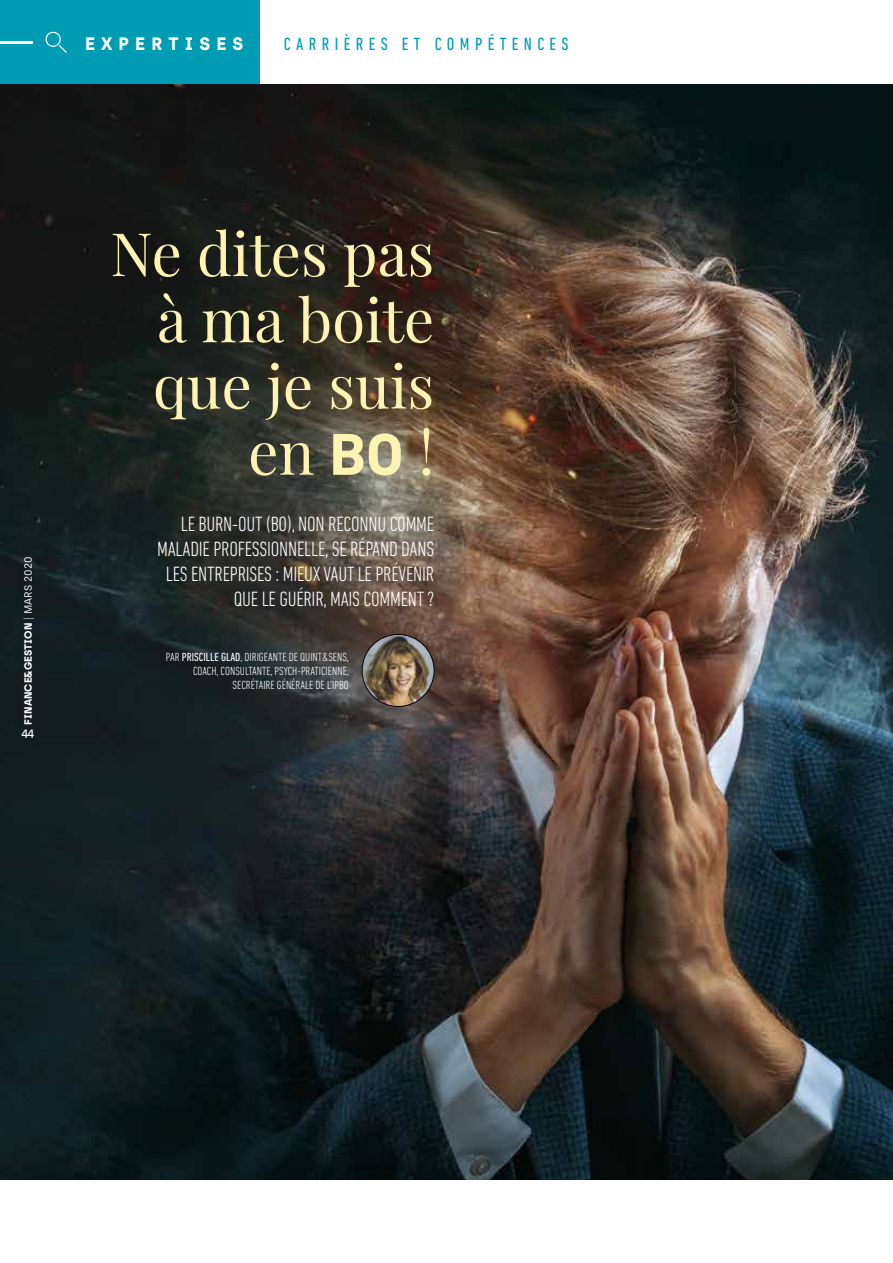
<style>
.page{position:relative;width:893px;height:1263px;background:#fff}
.page>*{position:absolute;margin:0;border:0;box-sizing:border-box;transform-origin:0 0}
.t1{font:60px/66.2px "Playfair Display";color:#fdf3b3;text-align:right}
.t2{font:300 condensed 21px/25.2px "DIN Next LT Pro";letter-spacing:-.01em;color:#fff;text-align:right}
.t3{font:condensed 18px "DIN Next LT Pro";letter-spacing:.3em;color:#009cb4}
.t4{font:700 18px "Archia";letter-spacing:.34em;color:#fff}
.t5{font:300 condensed 12px/14.4px "DIN Next LT Pro";color:#fff;text-align:right}
.t6{font:500 12px "Archia";color:#fff}
.t7{font:700 10.5px "Archia";color:#fff}
.s1{font-weight:100}
.s2{font-weight:400}
.s3{font-family:"DIN Next LT Pro";font-weight:700}
</style>
<div class="page">
<img style="left:0;top:84px;width:893px;height:1095px">
<img style="left:362px;top:634px;width:72px;height:72px;border-radius:36px">
<div style="left:362px;top:634px;width:72px;height:73px;border:1px solid #000;border-radius:50%"></div>
<div style="left:0;top:0;width:259px;height:84px;background:#009cb4"></div>
<hr style="left:0;top:41px;width:32px;height:2px;background:#fff">
<svg style="left:45px;top:31px;width:22px;height:22px"></svg>
<p class="t4" style="left:85px;top:32px;width:160px">EXPERTISES</p>
<p class="t3" style="left:284px;top:34px;width:286px">CARRIÈRES ET COMPÉTENCES</p>
<p class="t7" style="left:22px;top:724px;width:169px;rotate:-90deg">FINANCE&amp;GESTION <span class="s1">|</span> <span class="s2">MARS 2020</span></p>
<p class="t6" style="left:21px;top:727px;width:15px">44</p>
<h1 class="t1" style="left:110px;top:218px;width:325px">Ne dites pas à ma boite que je suis en <span class="s3">BO</span> !</h1>
<p class="t2" style="left:157px;top:511px;width:279px">LE BURN-OUT (BO), NON RECONNU COMME MALADIE PROFESSIONNELLE, SE RÉPAND DANS LES ENTREPRISES : MIEUX VAUT LE PRÉVENIR QUE LE GUÉRIR, MAIS COMMENT ?</p>
<p class="t5" style="left:166px;top:649px;width:184px">PAR <span class="s2">PRISCILLE GLAD</span>, DIRIGEANTE DE QUINT&amp;SENS,<br>COACH, CONSULTANTE, PSYCH-PRATICIENNE,<br>SECRÉTAIRE GÉNÉRALE DE L’IPBO</p>
</div>
